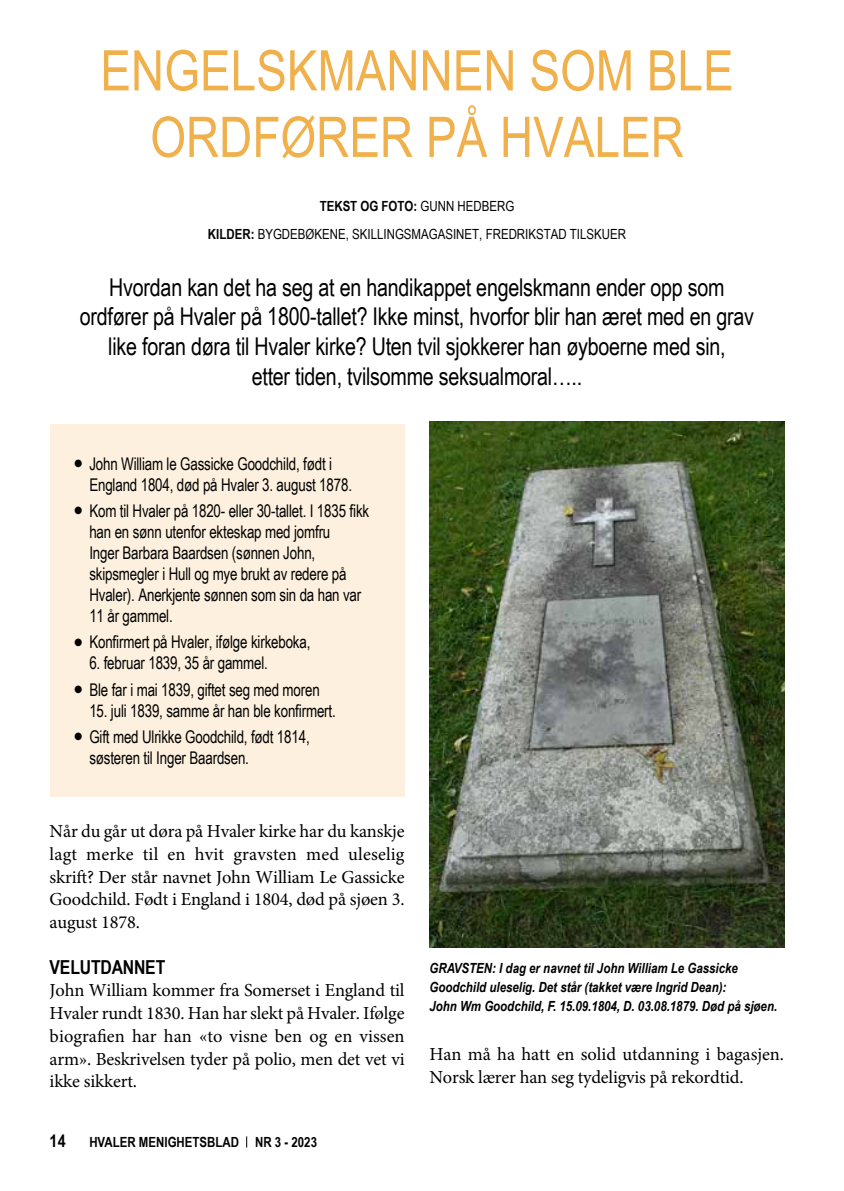
<style>
.page{position:relative;width:844px;height:1191px;background:#fff}
.page>*{position:absolute;margin:0;border:0;box-sizing:border-box;transform-origin:0 0}
.t1{font:56px/66.5px "Arial Narrow";color:#f0b04b;text-align:center}
.t2{font:24.5px/29.8px "Arial Narrow";letter-spacing:-.01em;color:#000;text-align:center}
.t3{font:700 19.25px "Arial Narrow";letter-spacing:-.01em;color:#000}
.t4{font:18.38px/22.8px "Minion Pro";letter-spacing:-.01em;color:#000;text-align:justify}
.t5{font:17.5px/21px "Arial Narrow";letter-spacing:-.01em;color:#000;scale:.93 1}
.t6{font:700 17.5px "Arial Narrow";color:#000}
.t7{font:italic 700 14px/19.2px "Arial Narrow";color:#000}
.t8{font:14px/28px "Arial Narrow";color:#000;text-align:center}
.t9{font:700 14px "Arial Narrow";color:#000}
.s1{font-weight:700}
</style>
<div class="page">
<div style="left:50px;top:424px;width:354px;height:372px;background:#fdf0de"></div>
<img style="left:429px;top:422px;width:355px;height:525px">
<h1 class="t1" style="left:100px;top:35px;width:634px">ENGELSKMANNEN SOM BLE<br>ORDFØRER PÅ HVALER</h1>
<p class="t8" style="left:208px;top:192px;width:419px"><span class="s1">TEKST OG FOTO:</span> GUNN HEDBERG<br><span class="s1">KILDER:</span> BYGDEBØKENE, SKILLINGSMAGASINET, FREDRIKSTAD TILSKUER</p>
<p class="t2" style="left:80px;top:271px;width:675px">Hvordan kan det ha seg at en handikappet engelskmann ender opp som ordfører på Hvaler på 1800-tallet? Ikke minst, hvorfor blir han æret med en grav like foran døra til Hvaler kirke? Uten tvil sjokkerer han øyboerne med sin,<br>etter tiden, tvilsomme seksualmoral…..</p>
<p class="t5" style="left:89px;top:452px;width:284px;text-indent:-15px">● John William le Gassicke Goodchild, født i<br>England 1804, død på Hvaler 3. august 1878.</p>
<p class="t5" style="left:89px;top:500px;width:302px;text-indent:-15px">● Kom til Hvaler på 1820- eller 30-tallet. I 1835 fikk han en sønn utenfor ekteskap med jomfru<br>Inger Barbara Baardsen (sønnen John, skipsmegler i Hull og mye brukt av redere på Hvaler). Anerkjente sønnen som sin da han var 11 år gammel.</p>
<p class="t5" style="left:74px;top:631px;width:255px">● Konfirmert på Hvaler, ifølge kirkeboka,</p>
<p class="t5" style="left:89px;top:652px;width:193px">6. februar 1839, 35 år gammel.</p>
<p class="t5" style="left:74px;top:678px;width:265px">● Ble far i mai 1839, giftet seg med moren</p>
<p class="t5" style="left:89px;top:699px;width:266px">15. juli 1839, samme år han ble konfirmert.</p>
<p class="t5" style="left:89px;top:725px;width:238px;text-indent:-15px">● Gift med Ulrikke Goodchild, født 1814, søsteren til Inger Baardsen.</p>
<p class="t4" style="left:50px;top:820px;width:356px">Når du går ut døra på Hvaler kirke har du kanskje lagt merke til en hvit gravsten med uleselig skrift? Der står navnet John William Le Gassicke Goodchild. Født i England i 1804, død på sjøen 3. august 1878.</p>
<p class="t3" style="left:50px;top:952px;width:117px">VELUTDANNET</p>
<p class="t4" style="left:50px;top:979px;width:356px">John William kommer fra Somerset i England til Hvaler rundt 1830. Han har slekt på Hvaler. Ifølge biografien har han «to visne ben og en vissen arm». Beskrivelsen tyder på polio, men det vet vi ikke sikkert.</p>
<p class="t6" style="left:50px;top:1127px;width:18px">14</p>
<p class="t9" style="left:89px;top:1131px;width:229px">HVALER MENIGHETSBLAD NR 3 - 2023</p>
<p class="t7" style="left:429px;top:957px;width:349px">GRAVSTEN: I dag er navnet til John William Le Gassicke<br>Goodchild uleselig. Det står (takket være Ingrid Dean):<br>John Wm Goodchild, F. 15.09.1804, D. 03.08.1879. Død på sjøen.</p>
<p class="t4" style="left:429px;top:1043px;width:354px">Han må ha hatt en solid utdanning i bagasjen.<br>Norsk lærer han seg tydeligvis på rekordtid.</p>
</div>
